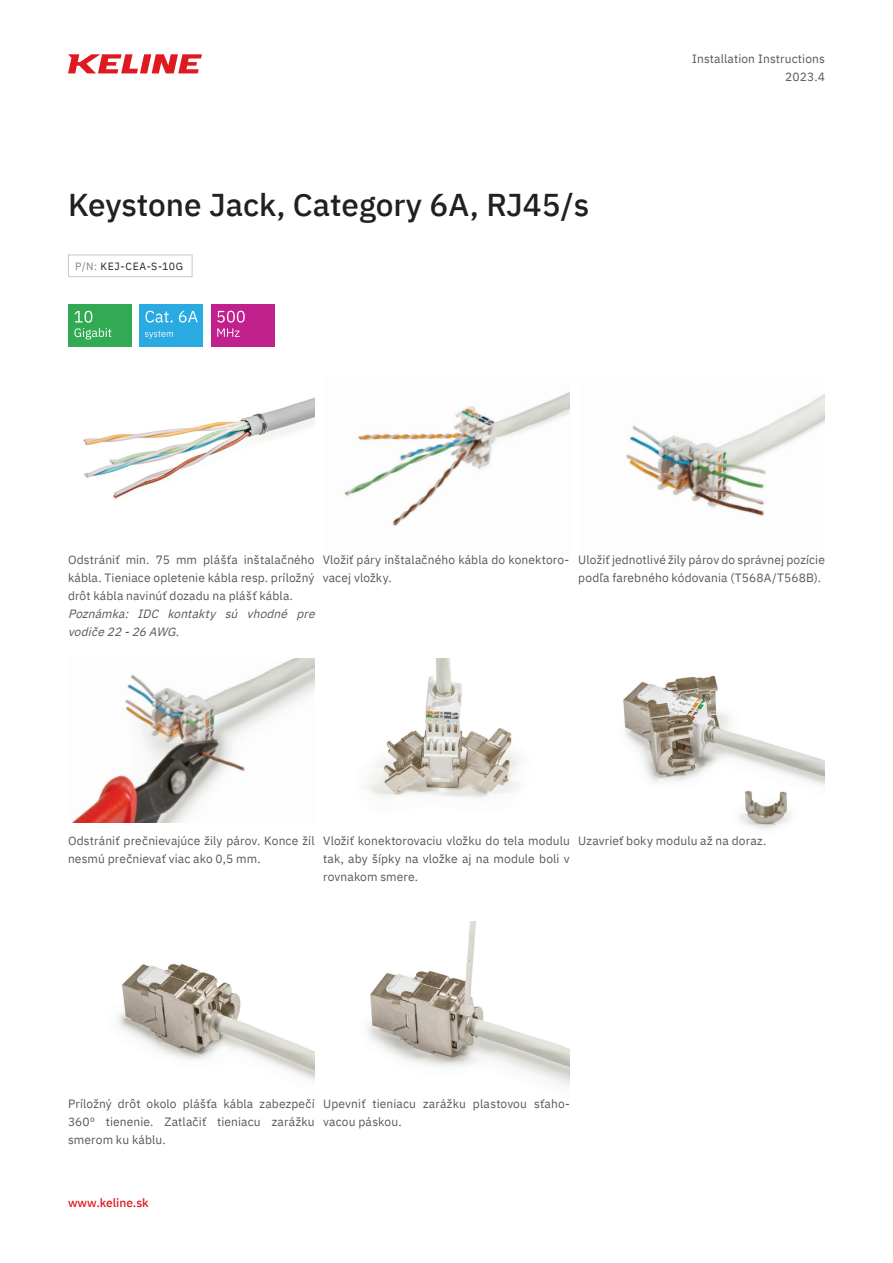
<style>
.page{position:relative;width:893px;height:1263px;background:#fff}
.page>*{position:absolute;margin:0;border:0;box-sizing:border-box;transform-origin:0 0}
.t1{font:500 31.5px "IBM Plex Sans";color:#231f20}
.TXT_8pt{font:12px/18px "IBM Plex Sans";letter-spacing:.01em;color:#57585a}
.TXT_8pt-2{font:italic 12px/18px "IBM Plex Sans";color:#57585a}
.t2{font:500 12px "IBM Plex Sans";color:#de1920}
.Product_Code{font:10.5px "IBM Plex Sans";letter-spacing:.065em;color:#231f20}
.s1{color:#808285}
</style>
<div class="page">
<div style="left:68px;top:255px;width:124px;height:22px;border:1px solid #c7c8ca"></div>
<svg style="left:68px;top:54px;width:134px;height:19px"></svg>
<img style="left:118px;top:963px;width:197px;height:118px">
<img style="left:367px;top:922px;width:203px;height:164px">
<img style="left:626px;top:393px;width:199px;height:123px">
<img style="left:83px;top:397px;width:232px;height:102px">
<img style="left:344px;top:392px;width:226px;height:134px">
<img style="left:623px;top:675px;width:202px;height:155px">
<img style="left:72px;top:659px;width:243px;height:163px">
<img style="left:365px;top:659px;width:156px;height:140px">
<div style="left:68px;top:304px;width:64px;height:42px;background:#32aa53"></div>
<svg style="left:74px;top:311px;width:37px;height:28px"></svg>
<div style="left:139px;top:304px;width:64px;height:42px;background:#29abe2"></div>
<svg style="left:145px;top:311px;width:28px;height:12px"></svg>
<svg style="left:179px;top:311px;width:19px;height:12px"></svg>
<svg style="left:145px;top:331px;width:28px;height:8px"></svg>
<div style="left:211px;top:304px;width:64px;height:42px;background:#c0218d"></div>
<svg style="left:217px;top:311px;width:28px;height:26px"></svg>
<h1 class="t1" style="left:68px;top:180px;width:523px">Keystone Jack, Category 6A, RJ45/s</h1>
<p class="Product_Code" style="left:75px;top:258px;width:110px"><span class="s1">P/N:</span> KEJ-CEA-S-10G</p>
<p class="TXT_8pt" style="left:692px;top:49px;width:134px">Installation Instructions</p>
<p class="TXT_8pt" style="left:785px;top:67px;width:41px">2023.4</p>
<p class="TXT_8pt" style="left:68px;top:549px;width:248px">Odstrániť min. 75 mm plášťa inštalačného kábla. Tieniace opletenie kábla resp. príložný</p>
<p class="TXT_8pt" style="left:68px;top:585px;width:227px">drôt kábla navinúť dozadu na plášť kábla.</p>
<p class="TXT_8pt-2" style="left:68px;top:603px;width:252px">Poznámka: IDC kontakty sú vhodné pre vodiče22 -26 AWG.</p>
<p class="TXT_8pt" style="left:323px;top:549px;width:248px">Vložiť páry inštalačného kábla do konektoro&shy;vacej vložky.</p>
<p class="TXT_8pt" style="left:578px;top:549px;width:248px">Uložiť jednotlivé žily párov do správnej pozície podľa farebného kódovania (T568A/T568B).</p>
<p class="TXT_8pt" style="left:68px;top:830px;width:248px">Odstrániť prečnievajúce žily párov. Konce žíl nesmú prečnievať viac ako 0,5 mm.</p>
<p class="TXT_8pt" style="left:323px;top:830px;width:248px;text-align:justify">Vložiť konektorovaciu vložku do tela modulu tak, aby šípky na vložke aj na module boli v rovnakom smere.</p>
<p class="TXT_8pt" style="left:578px;top:830px;width:189px">Uzavrieť boky modulu až na doraz.</p>
<p class="TXT_8pt" style="left:68px;top:1093px;width:248px;text-align:justify">Príložný drôt okolo plášťa kábla zabezpečí 360º tienenie. Zatlačiť tieniacu zarážku smerom ku káblu.</p>
<p class="TXT_8pt" style="left:323px;top:1093px;width:248px">Upevniť tieniacu zarážku plastovou sťaho&shy;vacou páskou.</p>
<p class="t2" style="left:68px;top:1193px;width:82px">www.keline.sk</p>
</div>
